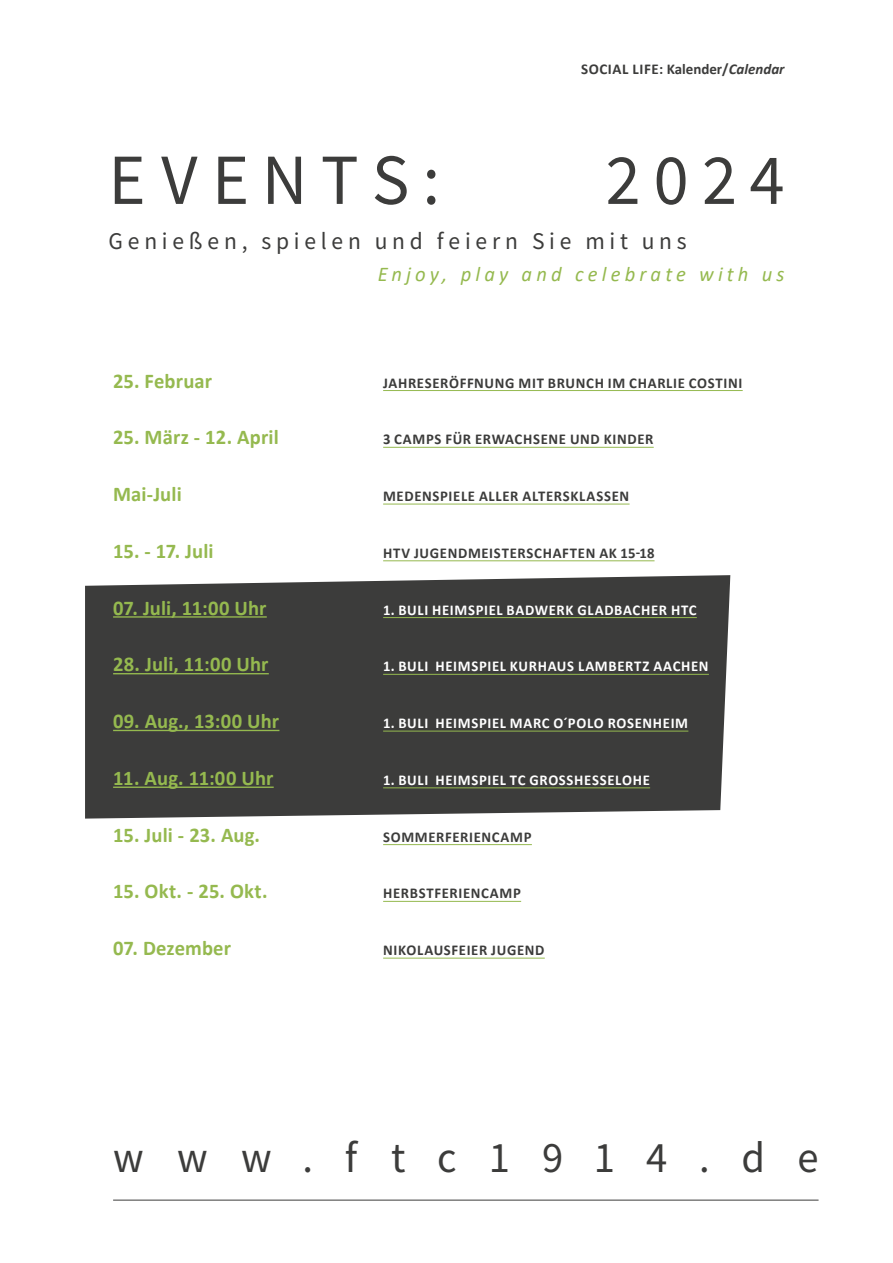
<style>
.page{position:relative;width:893px;height:1263px;background:#fff}
.page>*{position:absolute;margin:0;border:0;box-sizing:border-box;transform-origin:0 0}
.t1{font:72px "Source Sans Pro";letter-spacing:.19em;color:#3c3c3b}
.t2{font:43.5px "Source Sans Pro";letter-spacing:.755em;color:#3c3c3b}
.t3{font:24px "Source Sans Pro";letter-spacing:.2em;color:#3c3c3b}
.t4{font:700 21px "Calibri";letter-spacing:.005em;color:#95b94f}
.t5{font:italic 21px "Calibri";letter-spacing:.2em;color:#95b94f}
.t6{font:700 15px "Calibri";letter-spacing:.045em;color:#3c3c3b}
.t7{font:700 15px "Calibri";letter-spacing:.045em;color:#fff}
.s1{font-style:italic}
</style>
<div class="page">
<div style="left:85px;top:575px;width:645px;height:244px;background:#3c3c3b"></div>
<hr style="left:383px;top:390px;width:360px;height:1px;background:#95b94f">
<hr style="left:383px;top:447px;width:271px;height:1px;background:#95b94f">
<hr style="left:383px;top:504px;width:247px;height:1px;background:#95b94f">
<hr style="left:383px;top:560px;width:271px;height:1px;background:#95b94f">
<hr style="left:113px;top:616px;width:154px;height:2px;background:#95b94f">
<hr style="left:383px;top:617px;width:314px;height:1px;background:#95b94f">
<hr style="left:113px;top:673px;width:156px;height:1px;background:#95b94f">
<hr style="left:383px;top:674px;width:326px;height:1px;background:#95b94f">
<hr style="left:113px;top:730px;width:166px;height:1px;background:#95b94f">
<hr style="left:383px;top:731px;width:305px;height:1px;background:#95b94f">
<hr style="left:113px;top:786px;width:161px;height:2px;background:#95b94f">
<hr style="left:383px;top:787px;width:267px;height:1px;background:#95b94f">
<hr style="left:383px;top:844px;width:149px;height:1px;background:#95b94f">
<hr style="left:383px;top:901px;width:138px;height:1px;background:#95b94f">
<hr style="left:383px;top:958px;width:162px;height:1px;background:#95b94f">
<hr style="left:113px;top:1200px;width:705px;height:1px;background:#3c3c3b">
<p class="t6" style="left:581px;top:63px;width:205px">SOCIAL LIFE: Kalender/<span class="s1">Calendar</span></p>
<h1 class="t1" style="left:108px;top:152px;width:333px">EVENTS:</h1>
<h1 class="t1" style="left:605px;top:152px;width:180px">2024</h1>
<h3 class="t3" style="left:108px;top:232px;width:580px">Genießen, spielen und feiern Sie mit uns</h3>
<h3 class="t5" style="left:378px;top:266px;width:408px">Enjoy, play and celebrate with us</h3>
<h3 class="t4" style="left:113px;top:371px;width:100px">25. Februar</h3>
<p class="t6" style="left:383px;top:375px;width:361px">JAHRESERÖFFNUNG MIT BRUNCH IM CHARLIE COSTINI</p>
<h3 class="t4" style="left:113px;top:427px;width:167px">25. März - 12. April</h3>
<p class="t6" style="left:383px;top:432px;width:272px">3 CAMPS FÜR ERWACHSENE UND KINDER</p>
<h3 class="t4" style="left:113px;top:484px;width:70px">Mai-Juli</h3>
<p class="t6" style="left:383px;top:489px;width:248px">MEDENSPIELE ALLER ALTERSKLASSEN</p>
<h3 class="t4" style="left:113px;top:541px;width:102px">15. - 17. Juli</h3>
<p class="t6" style="left:383px;top:542px;width:273px">HTV JUGENDMEISTERSCHAFTEN AK 15-18</p>
<h3 class="t4" style="left:113px;top:598px;width:155px">07. Juli, 11:00 Uhr</h3>
<p class="t7" style="left:383px;top:602px;width:315px">1. BULI HEIMSPIEL BADWERK GLADBACHER HTC</p>
<h3 class="t4" style="left:113px;top:649px;width:157px">28. Juli, 11:00 Uhr</h3>
<p class="t7" style="left:383px;top:659px;width:327px">1. BULI HEIMSPIEL KURHAUS LAMBERTZ AACHEN</p>
<h3 class="t4" style="left:113px;top:711px;width:168px">09. Aug., 13:00 Uhr</h3>
<p class="t7" style="left:383px;top:716px;width:306px">1. BULI HEIMSPIEL MARC O´POLO ROSENHEIM</p>
<h3 class="t4" style="left:113px;top:768px;width:162px">11. Aug. 11:00 Uhr</h3>
<p class="t7" style="left:383px;top:773px;width:268px">1. BULI HEIMSPIEL TC GROSSHESSELOHE</p>
<h3 class="t4" style="left:113px;top:825px;width:148px">15. Juli - 23. Aug.</h3>
<p class="t6" style="left:383px;top:829px;width:150px">SOMMERFERIENCAMP</p>
<h3 class="t4" style="left:113px;top:881px;width:156px">15. Okt. - 25. Okt.</h3>
<p class="t6" style="left:383px;top:886px;width:139px">HERBSTFERIENCAMP</p>
<h3 class="t4" style="left:113px;top:938px;width:119px">07. Dezember</h3>
<p class="t6" style="left:383px;top:943px;width:163px">NIKOLAUSFEIER JUGEND</p>
<h2 class="t2" style="left:113px;top:1140px;width:707px">www.ftc1914.de</h2>
</div>
